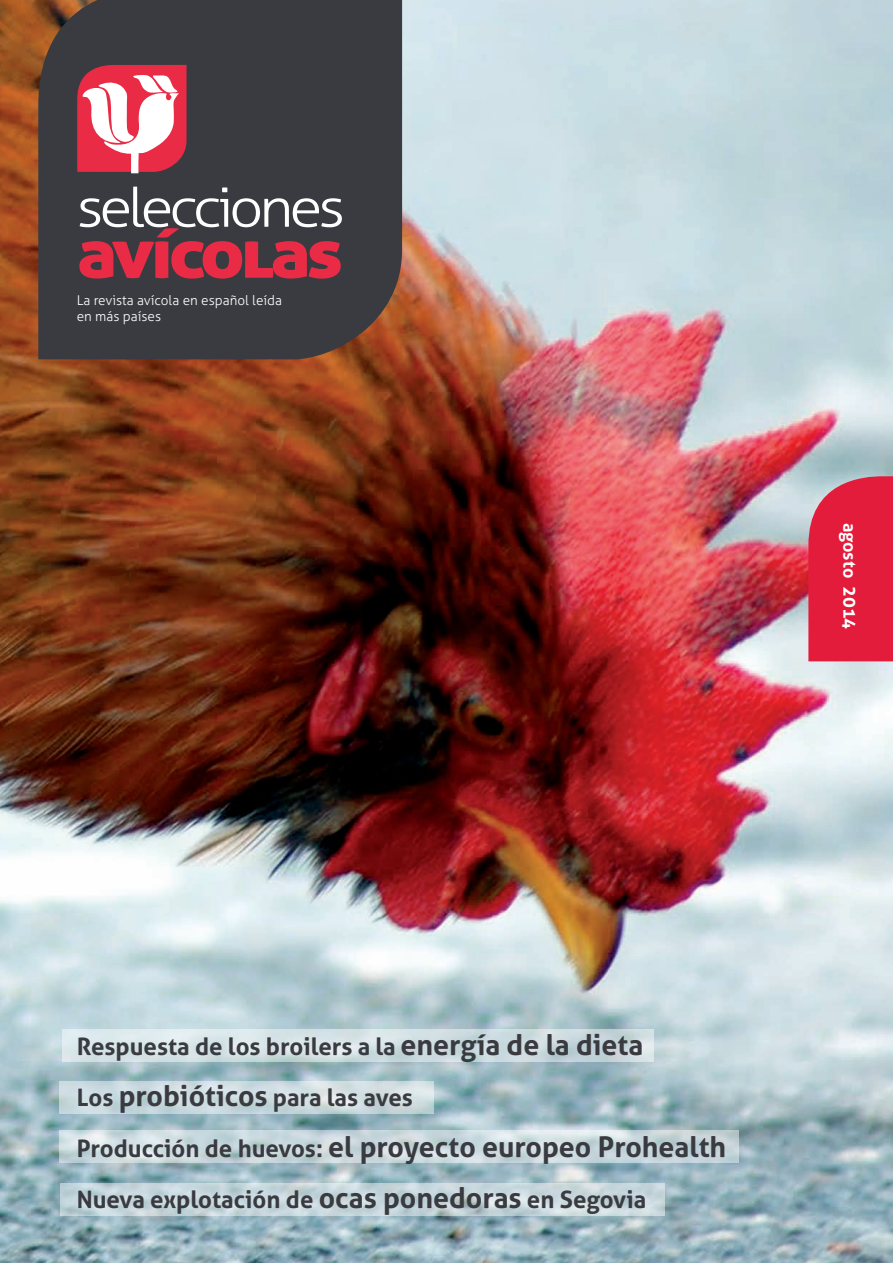
<style>
.page{position:relative;width:893px;height:1263px;background:#fff}
.page>*{position:absolute;margin:0;border:0;box-sizing:border-box;transform-origin:0 0}
.t1{font:700 28.5px "Aller";color:#3a3b40}
.t2{font:700 24px "Aller";color:#3a3b40}
.t3{font:700 18px "Aller";color:#fff}
.t4{font:300 13.5px "Aller";color:#fff}
.s1{font-size:28.5px}
.s2{font-size:24px}
</style>
<div class="page">
<img style="left:0;top:0;width:893px;height:1263px">
<svg style="left:63px;top:1029px;width:591px;height:33px;background:#d1dfe3"></svg>
<svg style="left:60px;top:1082px;width:374px;height:32px;background:#ccdbdf"></svg>
<svg style="left:60px;top:1130px;width:679px;height:33px;background:#cad9dd"></svg>
<svg style="left:60px;top:1184px;width:605px;height:32px;background:#c6d6db"></svg>
<svg style="left:38px;top:0;width:364px;height:359px;background:#413c3d"></svg>
<svg style="left:77px;top:65px;width:265px;height:279px;background:#6c4b53"></svg>
<svg style="left:808px;top:476px;width:85px;height:185px;background:#e12744"></svg>
<p class="t4" style="left:77px;top:292px;width:207px">La revista avícola en español leída</p>
<p class="t4" style="left:77px;top:308px;width:86px">en más países</p>
<p class="t3" style="left:861px;top:522px;width:108px;rotate:90deg">agosto 2014</p>
<p class="t2" style="left:77px;top:1031px;width:568px">Respuesta de los broilers a la <span class="s1">energía de la dieta</span></p>
<p class="t2" style="left:77px;top:1082px;width:338px">Los <span class="s1">probióticos</span> para las aves</p>
<p class="t1" style="left:77px;top:1129px;width:651px"><span class="s2">Producción de huevos:</span> el proyecto europeo Prohealth</p>
<p class="t2" style="left:77px;top:1185px;width:571px">Nueva explotación de <span class="s1">ocas ponedoras</span> en Segovia</p>
</div>
